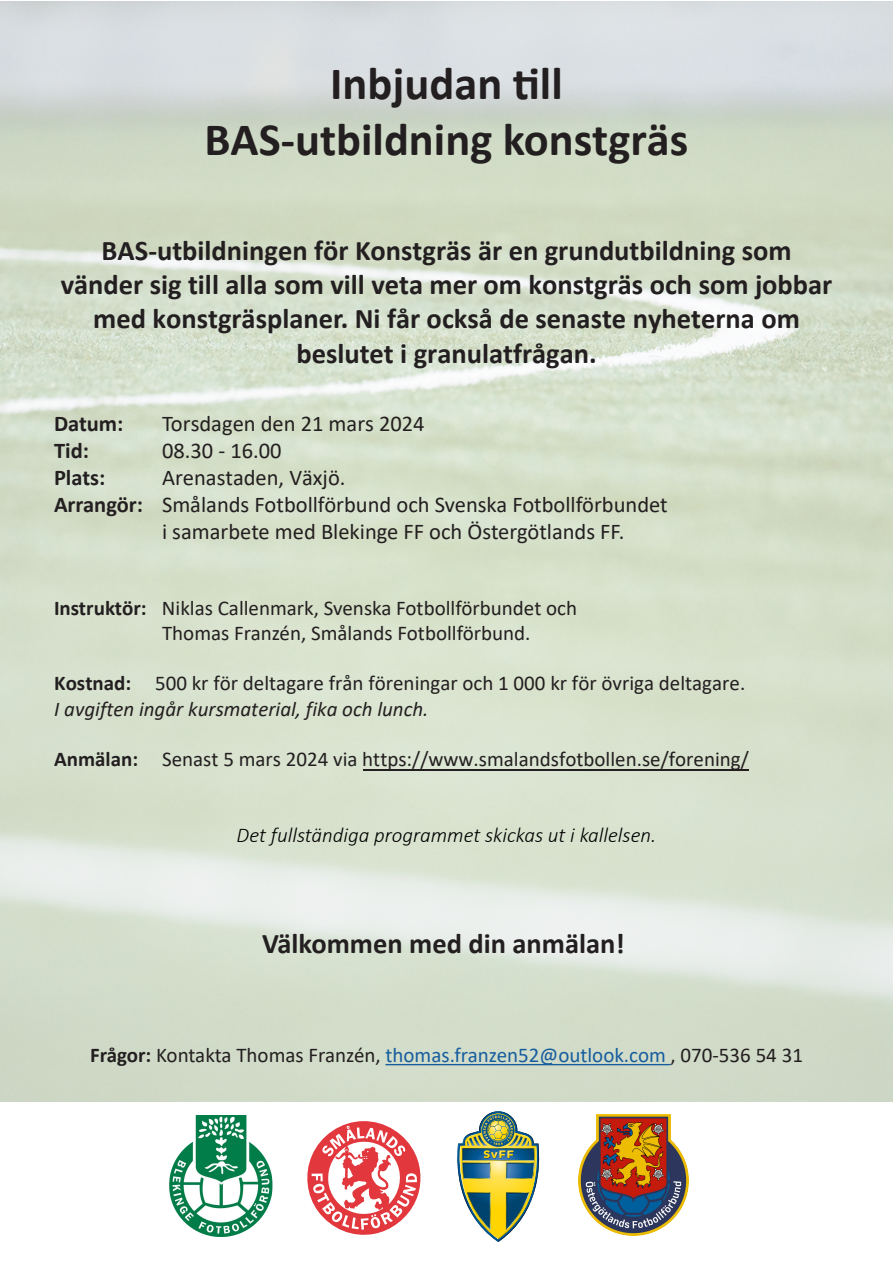
<style>
.page{position:relative;width:893px;height:1263px;background:#fff}
.page>*{position:absolute;margin:0;border:0;box-sizing:border-box;transform-origin:0 0}
.t1{font:700 46.5px/55.8px "Calibri";color:#231f20;text-align:center}
.t2{font:700 28.5px/34.2px "Calibri";color:#231f20;text-align:center}
.t3{font:22.5px/27px "Calibri";color:#231f20}
.t4{font:700 22.5px "Calibri";color:#231f20}
.t5{font:21px/25.2px "Calibri";color:#231f20}
.t6{font:italic 300 21px "Calibri";color:#000}
.s1{font-weight:700}
.s2{font-style:italic}
.s3{color:#175d9e}
</style>
<div class="page">
<img style="left:0;top:2px;width:893px;height:1099px">
<img style="left:457px;top:1111px;width:83px;height:131px">
<svg style="left:329px;top:1121px;width:92px;height:114px"></svg>
<hr style="left:385px;top:1064px;width:286px;height:1px;background:#175d9e">
<img style="left:578px;top:1114px;width:110px;height:122px">
<img style="left:169px;top:1115px;width:160px;height:122px">
<hr style="left:363px;top:770px;width:385px;height:1px;background:#231f20">
<p class="t1" style="left:205px;top:55px;width:485px">Inbjudan till<br>BAS-utbildning konstgräs</p>
<p class="t2" style="left:61px;top:233px;width:773px">BAS-utbildningen för Konstgräs är en grundutbildning som vänder sig till alla som vill veta mer om konstgräs och som jobbar med konstgräsplaner. Ni får också de senaste nyheterna om beslutet i granulatfrågan.</p>
<p class="t3" style="left:162px;top:409px;width:264px">Torsdagen den 21 mars 2024<br>08.30 - 16.00<br>Arenastaden, Växjö.</p>
<p class="t3" style="left:54px;top:490px;width:615px"><span class="s1">Arrangör:</span> Smålands Fotbollförbund och Svenska Fotbollförbundet</p>
<p class="t3" style="left:162px;top:517px;width:464px">i samarbete med Blekinge FF och Östergötlands FF.</p>
<p class="t4" style="left:54px;top:408px;width:71px">Datum:</p>
<p class="t4" style="left:54px;top:435px;width:36px">Tid:</p>
<p class="t4" style="left:54px;top:462px;width:53px">Plats:</p>
<p class="t5" style="left:162px;top:595px;width:417px;text-indent:-108px"><span class="s1">Instruktör:</span> Niklas Callenmark, Svenska Fotbollförbundet och<br>Thomas Franzén, Smålands Fotbollförbund.</p>
<p class="t5" style="left:54px;top:670px;width:693px"><span class="s1">Kostnad:</span> 500 kr för deltagare från föreningar och 1 000 kr för övriga deltagare.<br><span class="s2">I avgiften ingår kursmaterial, fika och lunch.</span></p>
<p class="t5" style="left:54px;top:746px;width:696px"><span class="s1">Anmälan:</span> Senast 5 mars 2024 via https://www.smalandsfotbollen.se/forening/</p>
<p class="t6" style="left:237px;top:821px;width:421px">Det fullständiga programmet skickas ut i kallelsen.</p>
<p class="t2" style="left:262px;top:926px;width:364px">Välkommen med din anmälan!</p>
<p class="t5" style="left:90px;top:1042px;width:714px"><span class="s1">Frågor:</span> Kontakta Thomas Franzén, <span class="s3">thomas.franzen52@outlook.com</span> , 070-536 54 31</p>
</div>
